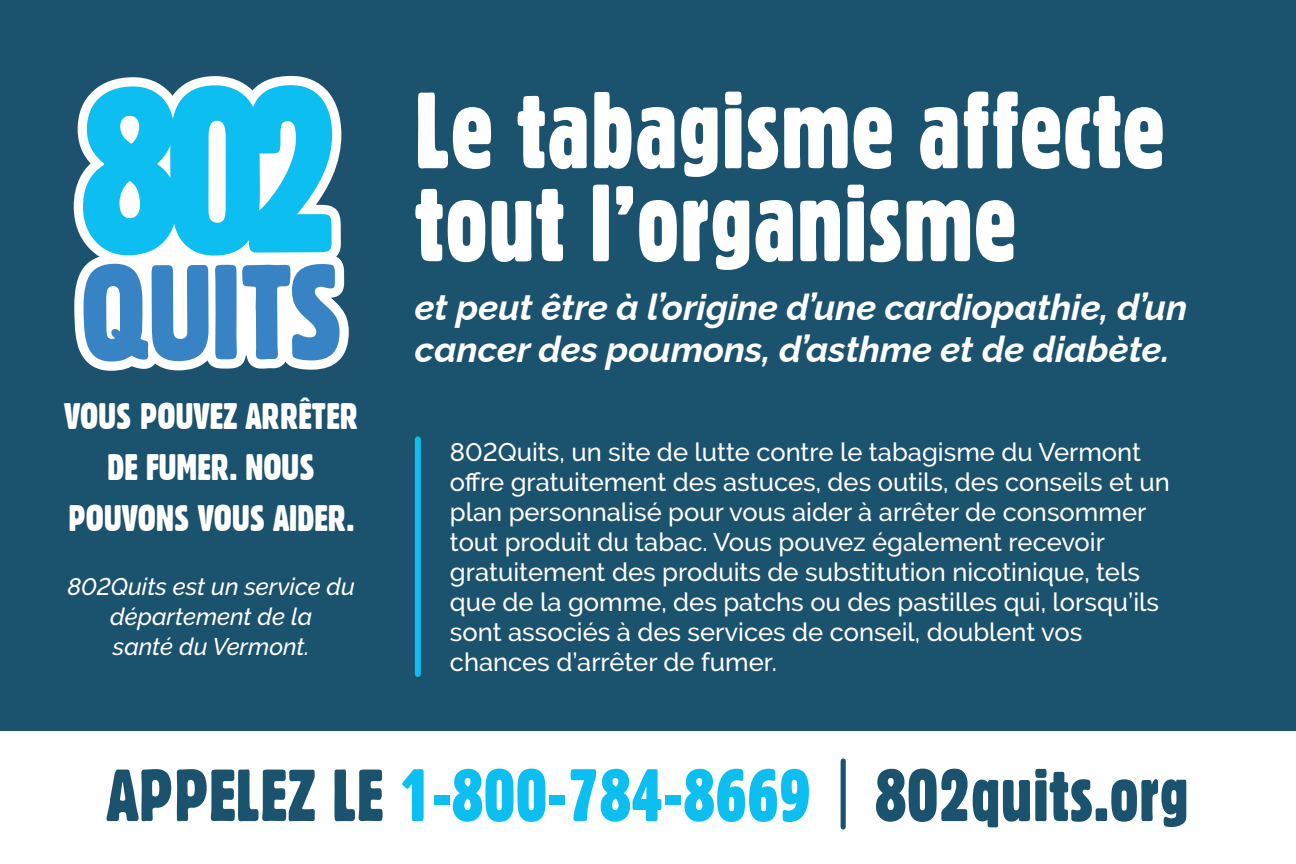
<style>
.page{position:relative;width:1296px;height:864px;background:#fff}
.page>*{position:absolute;margin:0;border:0;box-sizing:border-box;transform-origin:0 0}
.t1{font:105px/93px "Gothic 821 Condensed BT";color:#fff}
.t2{font:71.4px "Gothic 821 Condensed BT";color:#1b526e}
.t3{font:italic 100 36px/42px "Raleway";color:#fff}
.t4{font:36px/51px "Gothic 821 Condensed BT";color:#fff;text-align:center}
.t5{font:500 25.5px/30px "Raleway";color:#fff}
.t6{font:italic 500 24px/30px "Raleway";color:#fff;text-align:center}
.s1{color:#0dbff0}
</style>
<div class="page">
<div style="left:0;top:0;width:1296px;height:730px;background:#1b526e"></div>
<svg style="left:74px;top:76px;width:275px;height:295px;fill:#fff"></svg>
<svg style="left:83px;top:264px;width:126px;height:98px;background:#72a7d4"></svg>
<svg style="left:215px;top:264px;width:125px;height:96px;background:#7daed7"></svg>
<svg style="left:83px;top:85px;width:249px;height:171px;background:#40caf0"></svg>
<div style="left:841px;top:761px;width:5px;height:66px;background:#1b526e"></div>
<div style="left:415px;top:439px;width:6px;height:235px;background:#0dbff0"></div>
<p class="t1" style="left:415px;top:84px;width:752px">Le tabagisme affecte tout l’organisme</p>
<p class="t4" style="left:64px;top:391px;width:296px">VOUS POUVEZ ARRÊTER<br>DE FUMER. NOUS<br>POUVONS VOUS AIDER.</p>
<p class="t6" style="left:67px;top:571px;width:289px">802Quits est un service du département de la<br>santé du Vermont.</p>
<p class="t3" style="left:415px;top:282px;width:774px">et peut être à l’origine d’une cardiopathie, d’un cancer des poumons, d’asthme et de diabète.</p>
<p class="t5" style="left:450px;top:437px;width:722px">802Quits, un site de lutte contre le tabagisme du Vermont offre gratuitement des astuces, des outils, des conseils et un plan personnalisé pour vous aider à arrêter de consommer tout produit du tabac. Vous pouvez également recevoir gratuitement des produits de substitution nicotinique, tels que de la gomme, des patchs ou des pastilles qui, lorsqu’ils sont associés à des services de conseil, doublent vos chances d’arrêter de fumer.</p>
<p class="t2" style="left:107px;top:752px;width:1083px">APPELEZ LE <span class="s1">1-800-784-8669</span> 802quits.org</p>
</div>
